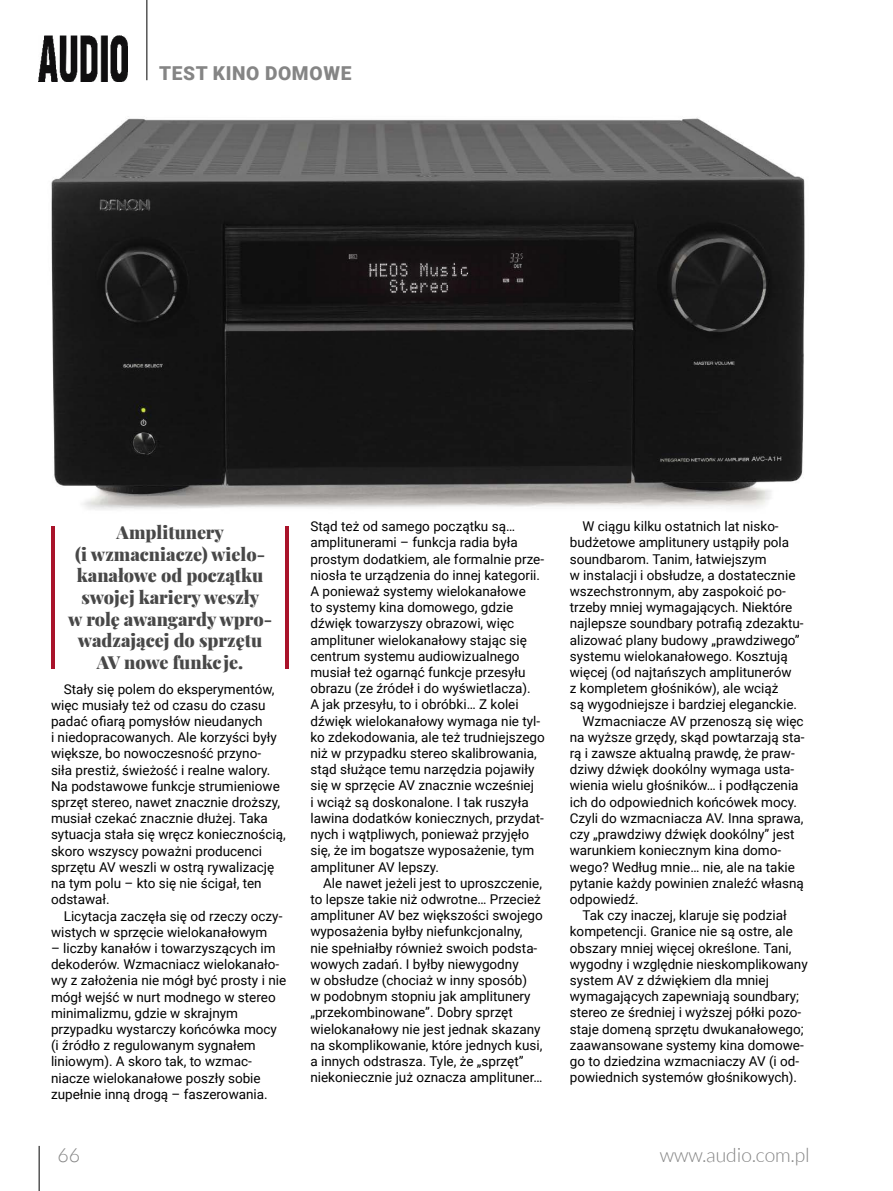
<style>
.page{position:relative;width:893px;height:1191px;background:#fff}
.page>*{position:absolute;margin:0;border:0;box-sizing:border-box;transform-origin:0 0}
.t1{font:300 19.5px "Lato";color:#858585}
.t2{font:900 19.2px "Roboto";letter-spacing:.035em;color:#858585}
.t3{font:900 18px/21.6px "Playfair Display";color:#484848;text-align:center}
.t4{font:13.5px/16.2px "Roboto";color:#000}
</style>
<div class="page">
<hr style="left:147px;top:0;width:1px;height:80px;background:#000">
<img style="left:39px;top:35px;width:89px;height:46px">
<hr style="left:39px;top:1145px;width:1px;height:46px;background:#000">
<img style="left:51px;top:118px;width:754px;height:392px">
<hr style="left:51px;top:526px;width:4px;height:142px;background:#a9132a">
<hr style="left:285px;top:526px;width:4px;height:142px;background:#a9132a">
<h2 class="t2" style="left:159px;top:60px;width:194px">TEST KINO DOMOWE</h2>
<h3 class="t3" style="left:68px;top:520px;width:206px">Amplitunery<br>(i wzmacniacze) wielo&shy;kanałowe od początku swojej kariery weszły<br>w rolę awangardy wpro&shy;wadzającej do sprzętu<br>AV nowe funkcje.</h3>
<p class="t4" style="left:51px;top:680px;width:236px;text-indent:13px">Stały się polem do eksperymentów, więc musiały też od czasu do czasu padać ofiarą pomysłów nieudanych<br>i niedopracowanych. Ale korzyści były większe, bo nowoczesność przyno-<br>siła prestiż, świeżość i realne walory.<br>Na podstawowe funkcje strumieniowe sprzęt stereo, nawet znacznie droższy, musiał czekać znacznie dłużej. Taka sytuacja stała się wręcz koniecznością, skoro wszyscy poważni producenci sprzętu AV weszli w ostrą rywalizację na tym polu – kto się nie ścigał, ten odstawał.</p>
<p class="t4" style="left:51px;top:907px;width:233px;text-indent:13px">Licytacja zaczęła się od rzeczy oczy&shy;wistych w sprzęcie wielokanałowym</p>
<p class="t4" style="left:51px;top:939px;width:237px">– liczby kanałów i towarzyszących im dekoderów. Wzmacniacz wielokanało&shy;wy z założenia nie mógł być prosty i nie mógł wejść w nurt modnego w stereo minimalizmu, gdzie w skrajnym przypadku wystarczy końcówka mocy (i źródło z regulowanym sygnałem liniowym). A skoro tak, to wzmac&shy;niacze wielokanałowe poszły sobie zupełnie inną drogą – faszerowania.</p>
<p class="t4" style="left:310px;top:518px;width:236px">Stąd też od samego początku są… amplitunerami – funkcja radia była prostym dodatkiem, ale formalnie prze&shy;niosła te urządzenia do innej kategorii.<br>A ponieważ systemy wielokanałowe<br>to systemy kina domowego, gdzie dźwięk towarzyszy obrazowi, więc amplituner wielokanałowy stając się centrum systemu audiowizualnego musiał też ogarnąć funkcje przesyłu obrazu (ze źródeł i do wyświetlacza).<br>A jak przesyłu, to i obróbki… Z kolei dźwięk wielokanałowy wymaga nie tyl&shy;ko zdekodowania, ale też trudniejszego niż w przypadku stereo skalibrowania, stąd służące temu narzędzia pojawiły się w sprzęcie AV znacznie wcześniej<br>i wciąż są doskonalone. I tak ruszyła lawina dodatków koniecznych, przydat&shy;nych i wątpliwych, ponieważ przyjęło się, że im bogatsze wyposażenie, tym amplituner AV lepszy.</p>
<p class="t4" style="left:310px;top:874px;width:234px;text-indent:13px">Ale nawet jeżeli jest to uproszczenie, to lepsze takie niż odwrotne… Przecież amplituner AV bez większości swojego wyposażenia byłby niefunkcjonalny, nie spełniałby również swoich podsta&shy;wowych zadań. I byłby niewygodny<br>w obsłudze (chociaż w inny sposób)<br>w podobnym stopniu jak amplitunery „przekombinowane”. Dobry sprzęt wielokanałowy nie jest jednak skazany na skomplikowanie, które jednych kusi, a innych odstrasza. Tyle, że „sprzęt” niekoniecznie już oznacza amplituner…</p>
<p class="t4" style="left:583px;top:518px;width:198px">W ciągu kilku ostatnich lat nisko-</p>
<p class="t4" style="left:570px;top:534px;width:221px">budżetowe amplitunery ustąpiły pola</p>
<p class="t4" style="left:570px;top:550px;width:198px">soundbarom. Tanim, łatwiejszym</p>
<p class="t4" style="left:570px;top:566px;width:227px">w instalacji i obsłudze, a dostatecznie</p>
<p class="t4" style="left:570px;top:582px;width:218px">wszechstronnym, aby zaspokoić po-</p>
<p class="t4" style="left:570px;top:599px;width:224px">trzeby mniej wymagających. Niektóre</p>
<p class="t4" style="left:570px;top:615px;width:235px">najlepsze soundbary potrafią zdezaktu-</p>
<p class="t4" style="left:570px;top:631px;width:231px">alizować plany budowy „prawdziwego”</p>
<p class="t4" style="left:570px;top:647px;width:219px">systemu wielokanałowego. Kosztują</p>
<p class="t4" style="left:570px;top:663px;width:223px">więcej (od najtańszych amplitunerów</p>
<p class="t4" style="left:570px;top:680px;width:210px">z kompletem głośników), ale wciąż</p>
<p class="t4" style="left:570px;top:696px;width:229px">są wygodniejsze i bardziej eleganckie.</p>
<p class="t4" style="left:583px;top:712px;width:223px">Wzmacniacze AV przenoszą się więc</p>
<p class="t4" style="left:570px;top:728px;width:236px">na wyższe grzędy, skąd powtarzają sta-</p>
<p class="t4" style="left:570px;top:744px;width:226px">rą i zawsze aktualną prawdę, że praw-</p>
<p class="t4" style="left:570px;top:761px;width:226px">dziwy dźwięk dookólny wymaga usta-</p>
<p class="t4" style="left:570px;top:777px;width:230px">wienia wielu głośników… i podłączenia</p>
<p class="t4" style="left:570px;top:793px;width:229px">ich do odpowiednich końcówek mocy.</p>
<p class="t4" style="left:570px;top:809px;width:235px">Czyli do wzmacniacza AV. Inna sprawa,</p>
<p class="t4" style="left:570px;top:825px;width:226px">czy „prawdziwy dźwięk dookólny” jest</p>
<p class="t4" style="left:570px;top:842px;width:213px">warunkiem koniecznym kina domo-</p>
<p class="t4" style="left:570px;top:858px;width:227px">wego? Według mnie… nie, ale na takie</p>
<p class="t4" style="left:570px;top:874px;width:236px">pytanie każdy powinien znaleźć własną</p>
<p class="t4" style="left:570px;top:890px;width:71px">odpowiedź.</p>
<p class="t4" style="left:583px;top:906px;width:206px">Tak czy inaczej, klaruje się podział</p>
<p class="t4" style="left:570px;top:923px;width:225px">kompetencji. Granice nie są ostre, ale</p>
<p class="t4" style="left:570px;top:939px;width:223px">obszary mniej więcej określone. Tani,</p>
<p class="t4" style="left:570px;top:955px;width:239px">wygodny i względnie nieskomplikowany</p>
<p class="t4" style="left:570px;top:971px;width:201px">system AV z dźwiękiem dla mniej</p>
<p class="t4" style="left:570px;top:987px;width:231px">wymagających zapewniają soundbary;</p>
<p class="t4" style="left:570px;top:1004px;width:233px">stereo ze średniej i wyższej półki pozo-</p>
<p class="t4" style="left:570px;top:1020px;width:235px">staje domeną sprzętu dwukanałowego;</p>
<p class="t4" style="left:570px;top:1036px;width:235px">zaawansowane systemy kina domowe-</p>
<p class="t4" style="left:570px;top:1052px;width:231px">go to dziedzina wzmacniaczy AV (i od-</p>
<p class="t4" style="left:570px;top:1068px;width:229px">powiednich systemów głośnikowych).</p>
<h1 class="t1" style="left:57px;top:1144px;width:24px">66</h1>
<h1 class="t1" style="left:660px;top:1144px;width:151px">www.audio.com.pl</h1>
</div>
